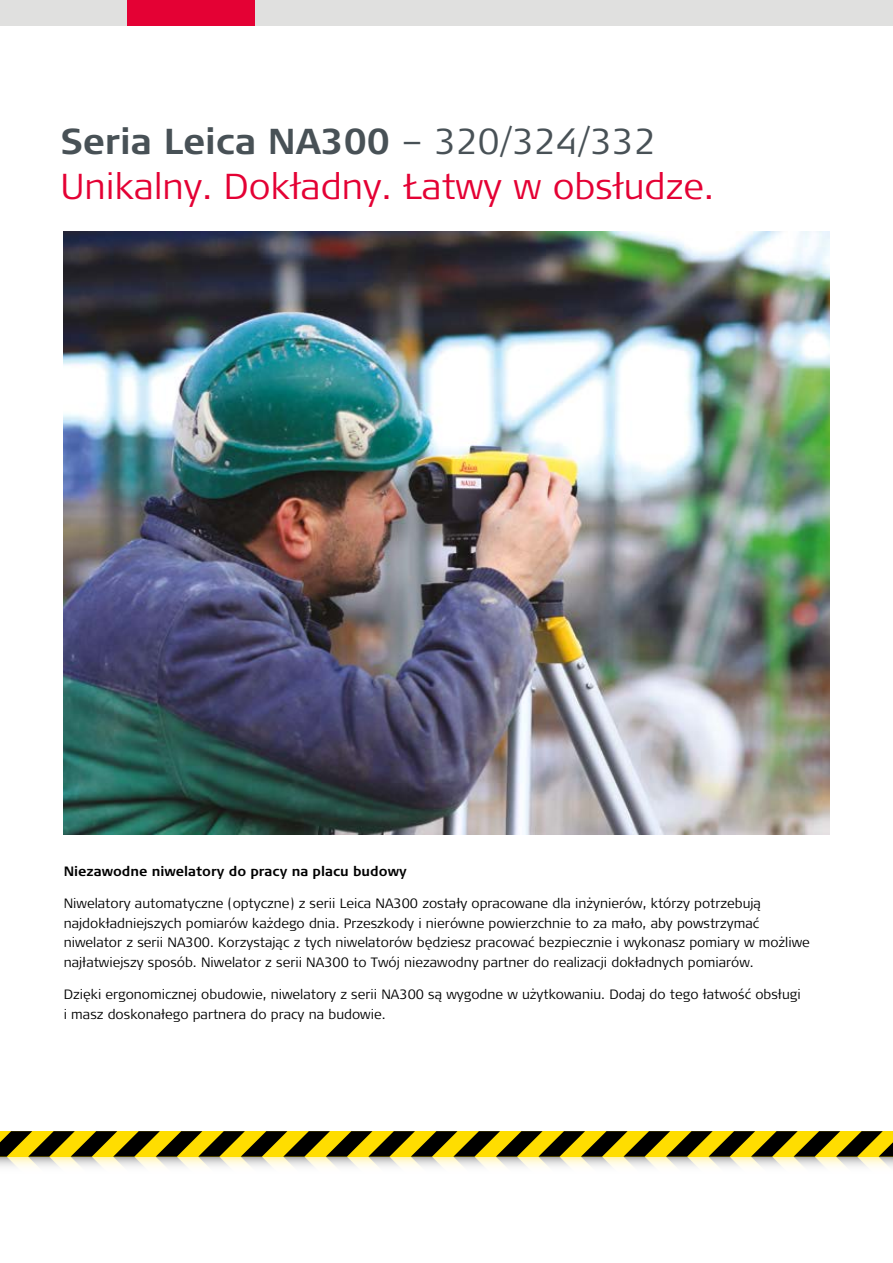
<style>
.page{position:relative;width:893px;height:1263px;background:#fff}
.page>*{position:absolute;margin:0;border:0;box-sizing:border-box;transform-origin:0 0}
.t1{font:300 36px/45px "Signa Pro";color:#e40134}
.t2{font:300 13.5px/19.5px "Signa Pro";color:#000}
.t3{font:700 13.5px "Signa Pro";color:#000}
.s1{font-weight:700;color:#485156}
.s2{color:#485156}
</style>
<div class="page">
<div style="left:0;top:0;width:893px;height:26px;background:#e0e0df"></div>
<div style="left:128px;top:0;width:127px;height:26px;background:#e40134"></div>
<img style="left:64px;top:232px;width:765px;height:602px">
<svg style="left:0;top:1131px;width:893px;height:36px;background:#a0923c"></svg>
<h1 class="t1" style="left:60px;top:117px;width:655px"><span class="s1">Seria Leica NA300</span> <span class="s2">– 320/324/332<br></span>Unikalny. Dokładny. Łatwy w obsłudze.</h1>
<p class="t3" style="left:64px;top:862px;width:344px">Niezawodne niwelatory do pracy na placu budowy</p>
<p class="t2" style="left:64px;top:893px;width:748px">Niwelatory automatyczne (optyczne) z serii Leica NA300 zostały opracowane dla inżynierów, którzy potrzebują najdokładniejszych pomiarów każdego dnia. Przeszkody i nierówne powierzchnie to za mało, aby powstrzymać niwelator z serii NA300. Korzystając z tych niwelatorów będziesz pracować bezpiecznie i wykonasz pomiary w możliwe najłatwiejszy sposób. Niwelator z serii NA300 to Twój niezawodny partner do realizacji dokładnych pomiarów.</p>
<p class="t2" style="left:64px;top:984px;width:738px">Dzięki ergonomicznej obudowie, niwelatory z serii NA300 są wygodne w użytkowaniu. Dodaj do tego łatwość obsługi i masz doskonałego partnera do pracy na budowie.</p>
</div>
